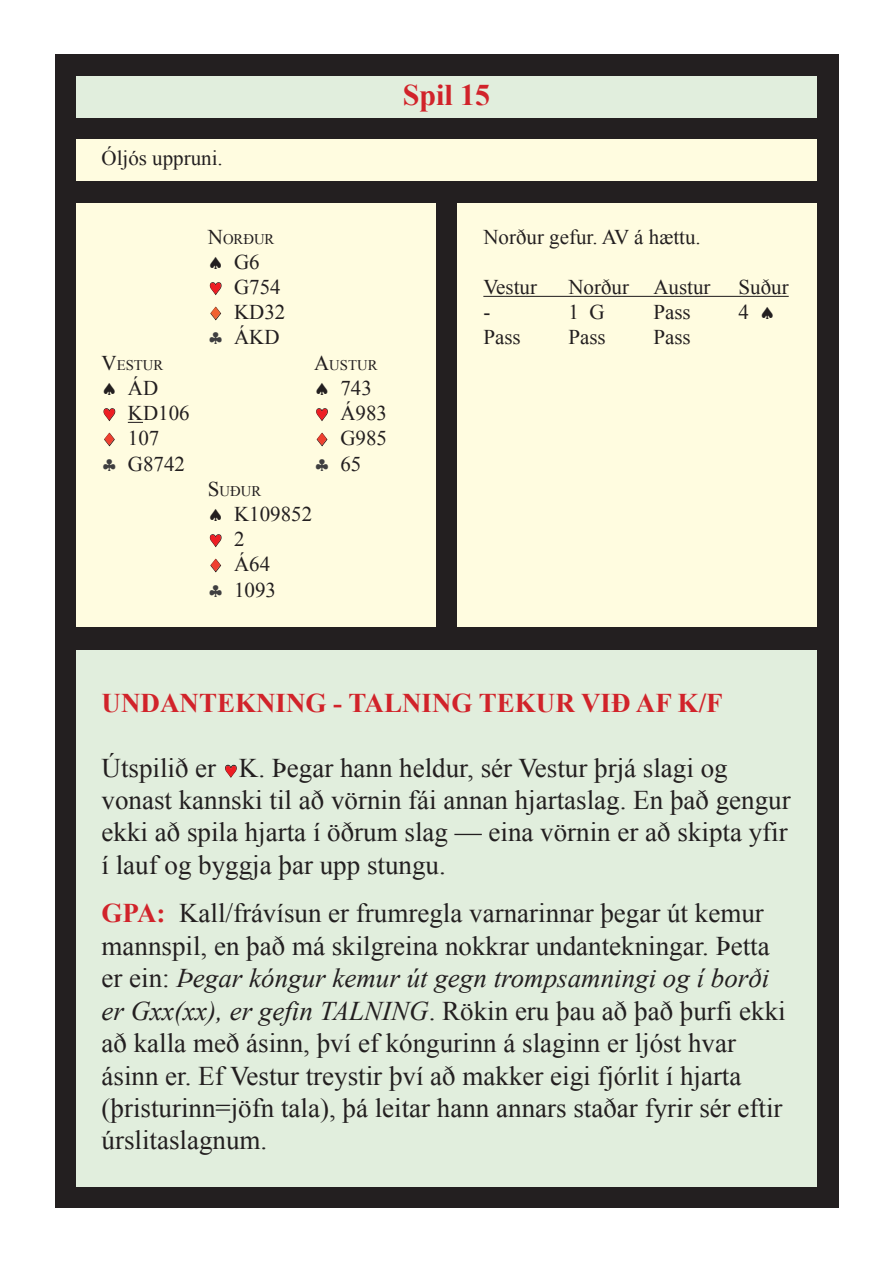
<style>
.page{position:relative;width:893px;height:1263px;background:#fff}
.page>*{position:absolute;margin:0;border:0;box-sizing:border-box;transform-origin:0 0}
.t1{font:700 30px "Times New Roman";color:#d1232a}
.t2{font:27px/32.4px "Times New Roman";color:#231f20}
.t3{font:700 27px "Times New Roman";color:#d1232a}
.t4{font:21px/25.2px "Times New Roman";color:#231f20}
.t5{font:14.7px "Times New Roman";color:#231f20}
.s1{font-size:21px}
.s2{color:#ee1d23}
.s3{color:#f16130}
.s4{color:#3f3f40}
.s5{color:#ef3f2f}
.s6{font-weight:700;color:#d1232a}
.s7{font-style:italic}
</style>
<div class="page">
<div style="left:55px;top:55px;width:783px;height:1153px;background:#231f20"></div>
<div style="left:76px;top:204px;width:359px;height:423px;background:#fffce0"></div>
<svg style="left:128px;top:422px;width:15px;height:1px"></svg>
<svg style="left:209px;top:282px;width:13px;height:14px"></svg>
<svg style="left:210px;top:306px;width:11px;height:15px"></svg>
<svg style="left:103px;top:408px;width:13px;height:14px"></svg>
<svg style="left:316px;top:408px;width:12px;height:13px"></svg>
<svg style="left:104px;top:432px;width:11px;height:15px"></svg>
<svg style="left:316px;top:432px;width:12px;height:15px"></svg>
<svg style="left:209px;top:534px;width:13px;height:14px"></svg>
<svg style="left:210px;top:558px;width:11px;height:15px"></svg>
<div style="left:458px;top:204px;width:359px;height:423px;background:#fffce0"></div>
<hr style="left:483px;top:296px;width:306px;height:1px;background:#231f20">
<div style="left:76px;top:76px;width:741px;height:41px;background:#e1eedd"></div>
<div style="left:76px;top:140px;width:741px;height:41px;background:#fffce0"></div>
<div style="left:76px;top:650px;width:741px;height:537px;background:#e1eedd"></div>
<svg style="left:225px;top:764px;width:12px;height:14px"></svg>
<p class="t4" style="left:102px;top:145px;width:123px">Óljós uppruni.</p>
<p class="t1" style="left:403px;top:74px;width:89px">Spil 15</p>
<p class="t5" style="left:208px;top:229px;width:68px"><span class="s1">N</span>ORÐUR</p>
<p class="t4" style="left:208px;top:249px;width:79px">♠ G6<br><span class="s2">♥</span> G754 <span class="s3">♦</span> KD32 <span class="s4">♣</span> ÁKD</p>
<p class="t5" style="left:102px;top:355px;width:63px"><span class="s1">V</span>ESTUR</p>
<p class="t5" style="left:314px;top:355px;width:65px"><span class="s1">A</span>USTUR</p>
<p class="t4" style="left:102px;top:375px;width:58px">♠ ÁD</p>
<p class="t4" style="left:314px;top:375px;width:59px">♠ 743</p>
<p class="t4" style="left:102px;top:400px;width:90px"><span class="s2">♥</span> KD106</p>
<p class="t4" style="left:314px;top:400px;width:74px"><span class="s2">♥</span> Á983</p>
<p class="t4" style="left:102px;top:425px;width:59px"><span class="s5">♦</span> 107</p>
<p class="t4" style="left:314px;top:425px;width:74px"><span class="s5">♦</span> G985</p>
<p class="t4" style="left:102px;top:450px;width:85px"><span class="s4">♣</span> G8742</p>
<p class="t4" style="left:314px;top:450px;width:49px"><span class="s4">♣</span> 65</p>
<p class="t5" style="left:208px;top:481px;width:55px"><span class="s1">S</span>UÐUR</p>
<p class="t4" style="left:208px;top:501px;width:106px">♠ K109852 <span class="s2">♥</span> 2<br><span class="s5">♦</span> Á64<br><span class="s4">♣</span> 1093</p>
<p class="t4" style="left:483px;top:224px;width:219px">Norður gefur. AV á hættu.</p>
<p class="t4" style="left:483px;top:274px;width:55px">Vestur</p>
<p class="t4" style="left:568px;top:274px;width:144px">Norður Austur</p>
<p class="t4" style="left:738px;top:274px;width:52px">Suður</p>
<p class="t4" style="left:483px;top:299px;width:8px">-</p>
<p class="t4" style="left:568px;top:299px;width:38px">1 G</p>
<p class="t4" style="left:653px;top:299px;width:39px">Pass</p>
<p class="t4" style="left:738px;top:299px;width:38px">4 ♠</p>
<p class="t4" style="left:483px;top:324px;width:39px">Pass</p>
<p class="t4" style="left:568px;top:324px;width:39px">Pass</p>
<p class="t4" style="left:653px;top:324px;width:39px">Pass</p>
<p class="t3" style="left:102px;top:684px;width:623px">UNDANTEKNING - TALNING TEKUR VIÐ AF K/F</p>
<p class="t2" style="left:102px;top:751px;width:691px">Útspilið er <span class="s2">♥</span>K. Þegar hann heldur, sér Vestur þrjá slagi og vonast kannski til að vörnin fái annan hjartaslag. En það gengur ekki að spila hjarta í öðrum slag — eina vörnin er að skipta yfir í lauf og byggja þar upp stungu.</p>
<p class="t2" style="left:102px;top:897px;width:686px"><span class="s6">GPA:</span> Kall/frávísun er frumregla varnarinnar þegar út kemur mannspil, en það má skilgreina nokkrar undantekningar. Þetta er ein: <span class="s7">Þegar kóngur kemur út gegn trompsamningi og í borði er Gxx(xx), er gefin TALNING</span>. Rökin eru þau að það þurfi ekki að kalla með ásinn, því ef kóngurinn á slaginn er ljóst hvar ásinn er. Ef Vestur treystir því að makker eigi fjórlit í hjarta (þristurinn=jöfn tala), þá leitar hann annars staðar fyrir sér eftir úrslitaslagnum.</p>
</div>
